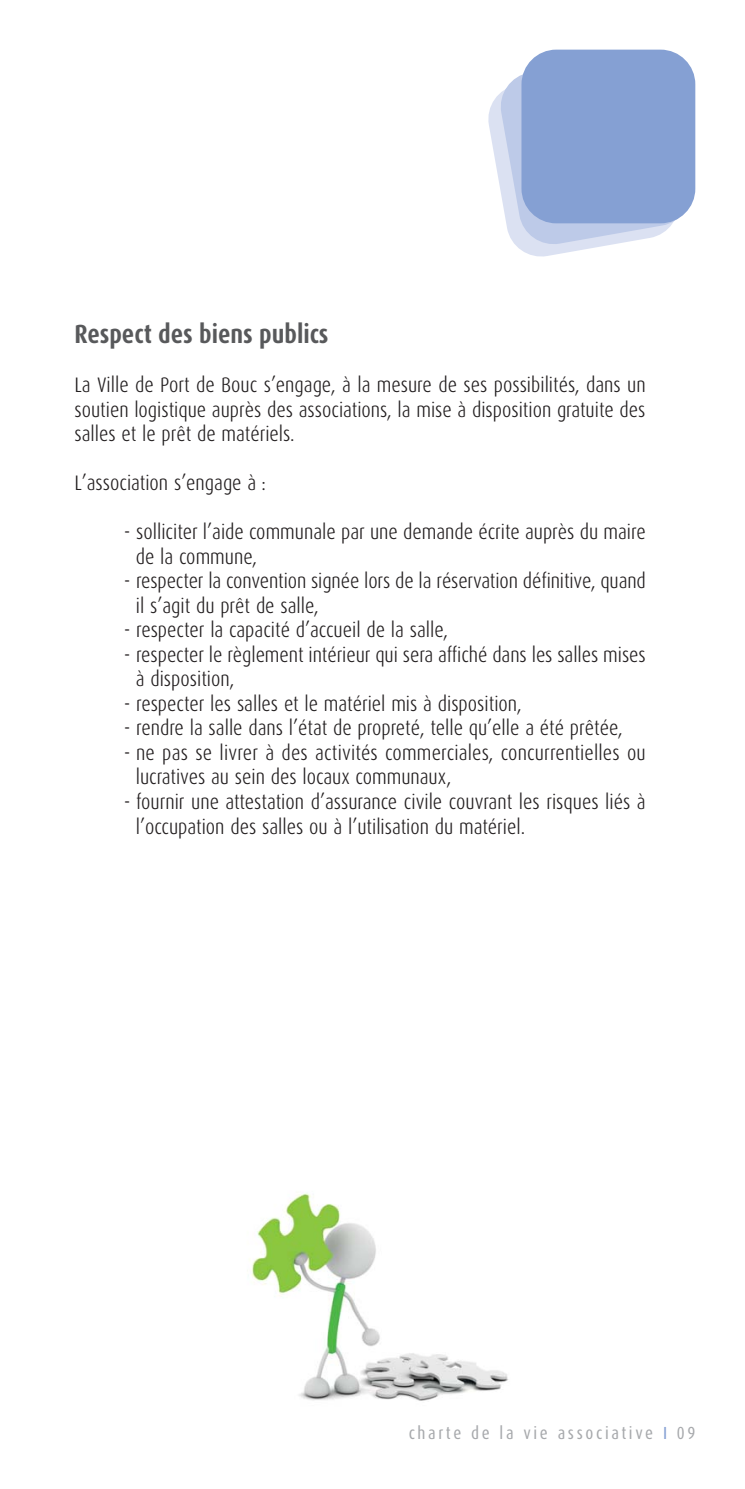
<style>
.page{position:relative;width:745px;height:1489px;background:#fff}
.page>*{position:absolute;margin:0;border:0;box-sizing:border-box;transform-origin:0 0}
.t1{font:700 26.25px "Dax Condensed";color:#58595b}
.t2{font:300 21px/24.5px "Dax Condensed";color:#231f20}
.t3{font:17.5px "Dax Condensed";letter-spacing:.15em;color:#a7a9ac}
.s1{color:#85a0d3}
</style>
<div class="page">
<svg style="left:488px;top:51px;width:205px;height:206px"></svg>
<div style="left:521px;top:50px;width:173px;height:173px;background:#85a0d3;border-radius:35px"></div>
<img style="left:249px;top:1193px;width:260px;height:208px">
<p class="t1" style="left:74px;top:323px;width:255px">Respect des biens publics</p>
<p class="t2" style="left:74px;top:374px;width:572px;text-align:justify">La Ville de Port de Bouc s’engage, à la mesure de ses possibilités, dans un soutien logistique auprès des associations, la mise à disposition gratuite des salles et le prêt de matériels.</p>
<p class="t2" style="left:74px;top:472px;width:193px">L’association s’engage à :</p>
<p class="t2" style="left:136px;top:521px;width:511px;text-indent:-12px">- solliciter l’aide communale par une demande écrite auprès du maire de la commune,</p>
<p class="t2" style="left:136px;top:570px;width:511px;text-indent:-12px">- respecter la convention signée lors de la réservation définitive, quand il s’agit du prêt de salle,</p>
<p class="t2" style="left:124px;top:619px;width:325px">- respecter la capacité d’accueil de la salle,</p>
<p class="t2" style="left:136px;top:643px;width:511px;text-indent:-12px">- respecter le règlement intérieur qui sera affiché dans les salles mises à disposition,</p>
<p class="t2" style="left:124px;top:692px;width:399px">- respecter les salles et le matériel mis à disposition,</p>
<p class="t2" style="left:124px;top:717px;width:500px">- rendre la salle dans l’état de propreté, telle qu’elle a été prêtée,</p>
<p class="t2" style="left:136px;top:741px;width:511px;text-indent:-12px">- ne pas se livrer à des activités commerciales, concurrentielles ou lucratives au sein des locaux communaux,</p>
<p class="t2" style="left:136px;top:790px;width:511px;text-indent:-12px">- fournir une attestation d’assurance civile couvrant les risques liés à l’occupation des salles ou à l’utilisation du matériel.</p>
<p class="t3" style="left:408px;top:1425px;width:288px">charte de la vie associative <span class="s1">I</span> 09</p>
</div>
